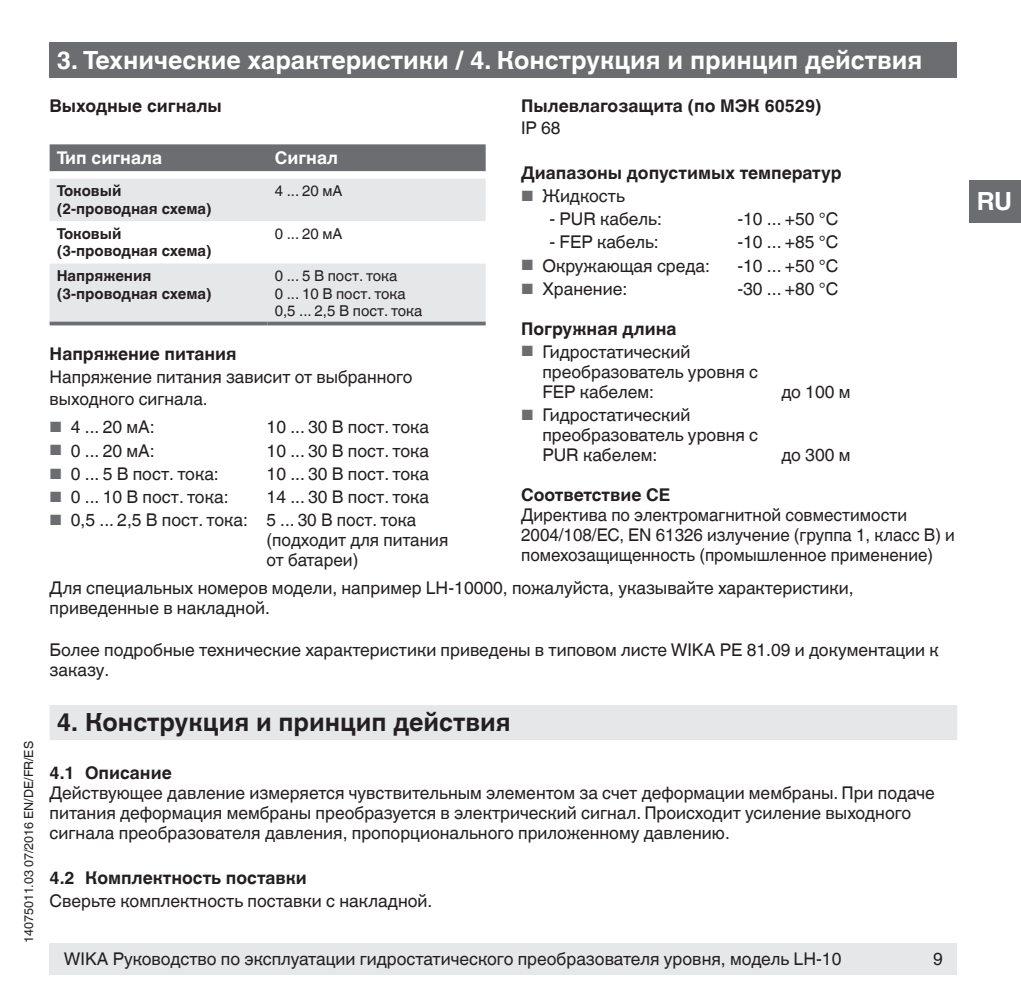
<style>
.page{position:relative;width:1021px;height:1007px;background:#fff}
.page>*{position:absolute;margin:0;border:0;box-sizing:border-box;transform-origin:0 0}
.t1{font:700 25px "Helvetica World";color:#fff}
.t2{font:700 25px "Helvetica World";color:#231f20}
.t3{font:17.5px/20px "Helvetica World";color:#231f20}
.t4{font:700 17.5px "Helvetica World";color:#231f20}
.t5{font:700 17.5px "Helvetica World";color:#fff}
.t6{font:700 15px/17.5px "Helvetica World";color:#231f20}
.t7{font:15px/17.5px "Helvetica World";color:#231f20}
.t8{font:12.5px "Helvetica World";color:#231f20}
.s1{font-size:14.75px;color:#6c6d70}
</style>
<div class="page">
<div style="left:50px;top:943px;width:907px;height:31px;background:#e6e7e9"></div>
<div style="left:50px;top:43px;width:907px;height:35px;background:#6c6d70"></div>
<div style="left:969px;top:180px;width:51px;height:42px;background:#6c6d70"></div>
<div style="left:50px;top:144px;width:435px;height:27px;background:#6c6d70"></div>
<svg style="left:50px;top:179px;width:435px;height:142px;fill:#e6e7e9"></svg>
<svg style="left:50px;top:321px;width:218px;height:4px"></svg>
<svg style="left:268px;top:321px;width:217px;height:4px"></svg>
<div style="left:50px;top:705px;width:907px;height:35px;background:#e6e7e9"></div>
<p class="t8" style="left:22px;top:943px;width:203px;rotate:-90deg">14075011.03 07/2016 EN/DE/FR/ES</p>
<h1 class="t1" style="left:57px;top:46px;width:867px">3. Технические характеристики / 4. Конструкция и принцип действия</h1>
<p class="t4" style="left:521px;top:95px;width:302px">Пылевлагозащита (по МЭК 60529)</p>
<p class="t3" style="left:521px;top:118px;width:41px">IP 68</p>
<p class="t4" style="left:521px;top:163px;width:322px">Диапазоны допустимых температур</p>
<p class="t3" style="left:521px;top:186px;width:105px"><span class="s1">■</span> Жидкость</p>
<p class="t3" style="left:549px;top:209px;width:114px">- PUR кабель:</p>
<p class="t3" style="left:737px;top:209px;width:103px">-10 ... +50 °C</p>
<p class="t3" style="left:549px;top:232px;width:111px">- FEP кабель:</p>
<p class="t3" style="left:737px;top:232px;width:103px">-10 ... +85 °C</p>
<p class="t3" style="left:521px;top:255px;width:190px"><span class="s1">■</span> Окружающая среда:</p>
<p class="t3" style="left:737px;top:255px;width:103px">-10 ... +50 °C</p>
<p class="t3" style="left:521px;top:279px;width:108px"><span class="s1">■</span> Хранение:</p>
<p class="t3" style="left:737px;top:279px;width:103px">-30 ... +80 °C</p>
<p class="t4" style="left:521px;top:319px;width:157px">Погружная длина</p>
<p class="t3" style="left:542px;top:341px;width:217px;text-indent:-21px"><span class="s1">■</span> Гидростатический преобразователь уровня с<br>FEP кабелем:</p>
<p class="t4" style="left:50px;top:95px;width:174px">Выходные сигналы</p>
<p class="t5" style="left:57px;top:148px;width:107px">Тип сигнала</p>
<p class="t5" style="left:275px;top:148px;width:65px">Сигнал</p>
<p class="t6" style="left:57px;top:182px;width:156px">Токовый (2-проводная схема)</p>
<p class="t7" style="left:275px;top:182px;width:69px">4 ... 20 мА</p>
<p class="t6" style="left:57px;top:225px;width:156px">Токовый (3-проводная схема)</p>
<p class="t7" style="left:275px;top:225px;width:69px">0 ... 20 мА</p>
<p class="t6" style="left:57px;top:267px;width:156px">Напряжения (3-проводная схема)</p>
<p class="t7" style="left:275px;top:267px;width:149px">0 ... 5 В пост. тока<br>0 ... 10 В пост. тока<br>0,5 ... 2,5 В пост. тока</p>
<p class="t4" style="left:50px;top:344px;width:188px">Напряжение питания</p>
<p class="t3" style="left:50px;top:365px;width:364px;line-height:22.5px">Напряжение питания зависит от выбранного выходного сигнала.</p>
<p class="t3" style="left:50px;top:417px;width:107px"><span class="s1">■</span> 4 ... 20 мА:</p>
<p class="t3" style="left:266px;top:417px;width:164px">10 ... 30 В пост. тока</p>
<p class="t3" style="left:50px;top:440px;width:107px"><span class="s1">■</span> 0 ... 20 мА:</p>
<p class="t3" style="left:266px;top:440px;width:164px">10 ... 30 В пост. тока</p>
<p class="t3" style="left:50px;top:463px;width:171px"><span class="s1">■</span> 0 ... 5 В пост. тока:</p>
<p class="t3" style="left:266px;top:463px;width:164px">10 ... 30 В пост. тока</p>
<p class="t3" style="left:50px;top:487px;width:180px"><span class="s1">■</span> 0 ... 10 В пост. тока:</p>
<p class="t3" style="left:266px;top:487px;width:164px">14 ... 30 В пост. тока</p>
<p class="t3" style="left:266px;top:510px;width:183px;text-indent:-217px"><span class="s1">■</span> 0,5 ... 2,5 В пост. тока: 5 ... 30 В пост. тока (подходит для питания от батареи)</p>
<p class="t3" style="left:781px;top:381px;width:71px">до 100 м</p>
<p class="t3" style="left:542px;top:405px;width:217px;text-indent:-21px"><span class="s1">■</span> Гидростатический преобразователь уровня с<br>PUR кабелем:</p>
<p class="t3" style="left:781px;top:445px;width:71px">до 300 м</p>
<p class="t4" style="left:521px;top:485px;width:151px">Соответствие CE</p>
<p class="t3" style="left:521px;top:505px;width:435px">Директива по электромагнитной совместимости<br>2004/108/EC, EN 61326 излучение (группа 1, класс B) и помехозащищенность (промышленное применение)</p>
<p class="t3" style="left:50px;top:577px;width:805px">Для специальных номеров модели, например LH-10000, пожалуйста, указывайте характеристики, приведенные в накладной.</p>
<p class="t3" style="left:50px;top:640px;width:890px">Более подробные технические характеристики приведены в типовом листе WIKA PE 81.09 и документации к заказу.</p>
<h1 class="t2" style="left:57px;top:707px;width:455px">4. Конструкция и принцип действия</h1>
<p class="t4" style="left:50px;top:762px;width:124px">4.1 Описание</p>
<p class="t3" style="left:50px;top:782px;width:886px">Действующее давление измеряется чувствительным элементом за счет деформации мембраны. При подаче питания деформация мембраны преобразуется в электрический сигнал. Происходит усиление выходного сигнала преобразователя давления, пропорционального приложенному давлению.</p>
<p class="t4" style="left:50px;top:867px;width:258px">4.2 Комплектность поставки</p>
<p class="t3" style="left:50px;top:890px;width:384px">Сверьте комплектность поставки с накладной.</p>
<p class="t3" style="left:64px;top:949px;width:779px">WIKA Руководство по эксплуатации гидростатического преобразователя уровня, модель LH-10</p>
<p class="t3" style="left:933px;top:949px;width:11px">9</p>
<h1 class="t1" style="left:976px;top:187px;width:37px">RU</h1>
</div>
